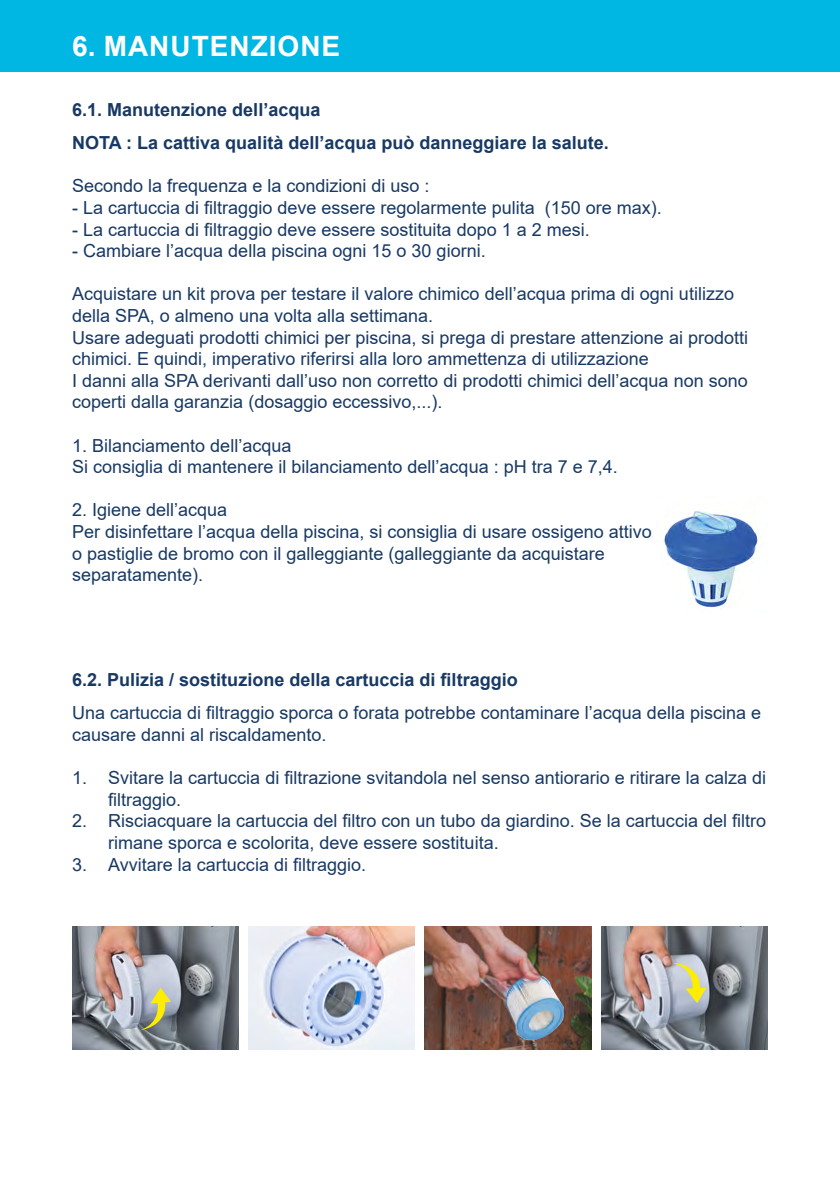
<style>
.page{position:relative;width:840px;height:1191px;background:#fff}
.page>*{position:absolute;margin:0;border:0;box-sizing:border-box;transform-origin:0 0}
.t1{font:700 28px "Arial";letter-spacing:.035em;color:#fff}
.t2{font:18px/21.6px "Arial";color:#183964}
.t3{font:700 18px/33px "Arial";color:#183964}
</style>
<div class="page">
<div style="left:0;top:0;width:839px;height:72px;background:#00b7e4"></div>
<img style="left:662px;top:510px;width:98px;height:98px">
<img style="left:424px;top:926px;width:167px;height:123px">
<img style="left:505px;top:976px;width:60px;height:64px">
<img style="left:248px;top:926px;width:166px;height:123px">
<img style="left:601px;top:926px;width:166px;height:123px">
<svg style="left:671px;top:962px;width:34px;height:41px"></svg>
<img style="left:72px;top:926px;width:166px;height:123px">
<svg style="left:140px;top:987px;width:31px;height:43px"></svg>
<h1 class="t1" style="left:72px;top:26px;width:269px">6. MANUTENZIONE</h1>
<p class="t3" style="left:72px;top:93px;width:538px">6.1. Manutenzione dell’acqua<br>NOTA : La cattiva qualità dell’acqua può danneggiare la salute.</p>
<p class="t2" style="left:72px;top:175px;width:359px">Secondo la frequenza e la condizioni di uso :</p>
<p class="t2" style="left:72px;top:197px;width:591px">- La cartuccia di filtraggio deve essere regolarmente pulita (150 ore max).</p>
<p class="t2" style="left:72px;top:218px;width:519px">- La cartuccia di filtraggio deve essere sostituita dopo 1 a 2 mesi.</p>
<p class="t2" style="left:72px;top:240px;width:415px">- Cambiare l’acqua della piscina ogni 15 o 30 giorni.</p>
<p class="t2" style="left:72px;top:283px;width:677px">Acquistare un kit prova per testare il valore chimico dell’acqua prima di ogni utilizzo della SPA, o almeno una volta alla settimana.<br>Usare adeguati prodotti chimici per piscina, si prega di prestare attenzione ai prodotti chimici. E quindi, imperativo riferirsi alla loro ammettenza di utilizzazione<br>I danni alla SPA derivanti dall’uso non corretto di prodotti chimici dell’acqua non sono coperti dalla garanzia (dosaggio eccessivo,...).</p>
<p class="t2" style="left:72px;top:434px;width:547px">1. Bilanciamento dell’acqua<br>Si consiglia di mantenere il bilanciamento dell’acqua : pH tra 7 e 7,4.</p>
<p class="t2" style="left:72px;top:499px;width:581px">2. Igiene dell’acqua<br>Per disinfettare l’acqua della piscina, si consiglia di usare ossigeno attivo o pastiglie de bromo con il galleggiante (galleggiante da acquistare separatamente).</p>
<p class="t3" style="left:72px;top:663px;width:447px">6.2. Pulizia / sostituzione della cartuccia di filtraggio</p>
<p class="t2" style="left:72px;top:702px;width:690px">Una cartuccia di filtraggio sporca o forata potrebbe contaminare l’acqua della piscina e causare danni al riscaldamento.</p>
<p class="t2" style="left:108px;top:767px;width:659px;text-indent:-36px">1. Svitare la cartuccia di filtrazione svitandola nel senso antiorario e ritirare la calza di filtraggio.</p>
<p class="t2" style="left:108px;top:810px;width:659px;text-indent:-36px">2. Risciacquare la cartuccia del filtro con un tubo da giardino. Se la cartuccia del filtro rimane sporca e scolorita, deve essere sostituita.</p>
<p class="t2" style="left:72px;top:853px;width:295px">3. Avvitare la cartuccia di filtraggio.</p>
</div>
